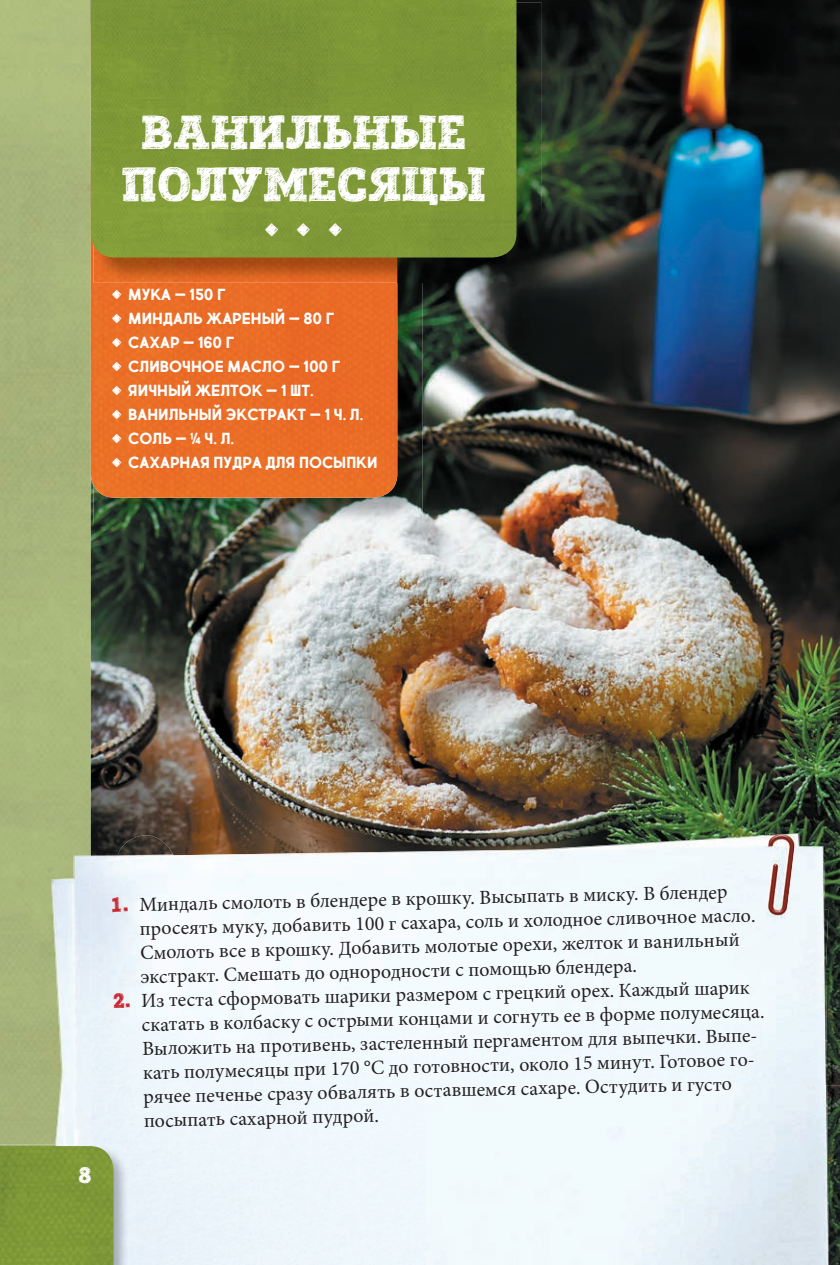
<style>
.page{position:relative;width:840px;height:1265px;background:#fff}
.page>*{position:absolute;margin:0;border:0;box-sizing:border-box;transform-origin:0 0}
.t1{font:46px/52px "Posterizer KG Sketch";color:#fff;text-align:center}
.t2{font:22px "Posterizer KG Sketch";color:#fff}
.t3{font:20px/24.2px "Minion Pro";color:#231f20}
.t4{font:700 16px/24px "Market Fresh";color:#fff}
.s1{font-family:"Posterizer KG Sketch";color:#c8242b}
</style>
<div class="page">
<img style="left:91px;top:0;width:748px;height:1085px">
<img style="left:357px;top:283px;width:65px;height:240px">
<img style="left:93px;top:497px;width:264px;height:26px">
<div style="left:91px;top:257px;width:306px;height:240px;background:#ea6d26"></div>
<img style="left:516px;top:3px;width:25px;height:209px">
<img style="left:397px;top:212px;width:144px;height:71px">
<img style="left:93px;top:257px;width:304px;height:26px">
<div style="left:91px;top:0;width:425px;height:257px;background:#7e9838"></div>
<img style="left:51px;top:855px;width:40px;height:289px">
<img style="left:91px;top:835px;width:669px;height:250px">
<img style="left:760px;top:833px;width:67px;height:252px">
<img style="left:91px;top:1085px;width:737px;height:179px">
<img style="left:765px;top:834px;width:30px;height:85px">
<img style="left:45px;top:1144px;width:84px;height:120px">
<div style="left:0;top:1145px;width:113px;height:119px;background:#7e9837"></div>
<h1 class="t1" style="left:121px;top:107px;width:365px">ВАНИЛЬНЫЕ<br>ПОЛУМЕСЯЦЫ</h1>
<p class="t4" style="left:128px;top:282px;width:251px">Мука — 150 г<br>Миндаль жареный — 80 г<br>Сахар — 160 г<br>Сливочное масло — 100 г<br>Яичный желток — 1 шт.<br>Ванильный экстракт — 1 ч. л.<br>Соль — ¼ ч. л.<br>Сахарная пудра для посыпки</p>
<p class="t2" style="left:79px;top:1160px;width:15px">8</p>
<p class="t3" style="left:139px;top:891px;width:617px;text-indent:-28px;rotate:-1deg"><span class="s1">1.</span> Миндаль смолоть в блендере в крошку. Высыпать в миску. В блендер просеять муку, добавить 100 г сахара, соль и холодное сливочное масло.<br>Смолоть все в крошку. Добавить молотые орехи, желток и ванильный экстракт. Смешать до однородности с помощью блендера.</p>
<p class="t3" style="left:141px;top:987px;width:624px;text-indent:-28px;rotate:-1deg"><span class="s1">2.</span> Из теста сформовать шарики размером с грецкий орех. Каждый шарик скатать в колбаску с острыми концами и согнуть ее в форме полумесяца.<br>Выложить на противень, застеленный пергаментом для выпечки. Выпе&shy;кать полумесяцы при 170 °С до готовности, около 15 минут. Готовое го&shy;рячее печенье сразу обвалять в оставшемся сахаре. Остудить и густо посыпать сахарной пудрой.</p>
</div>
